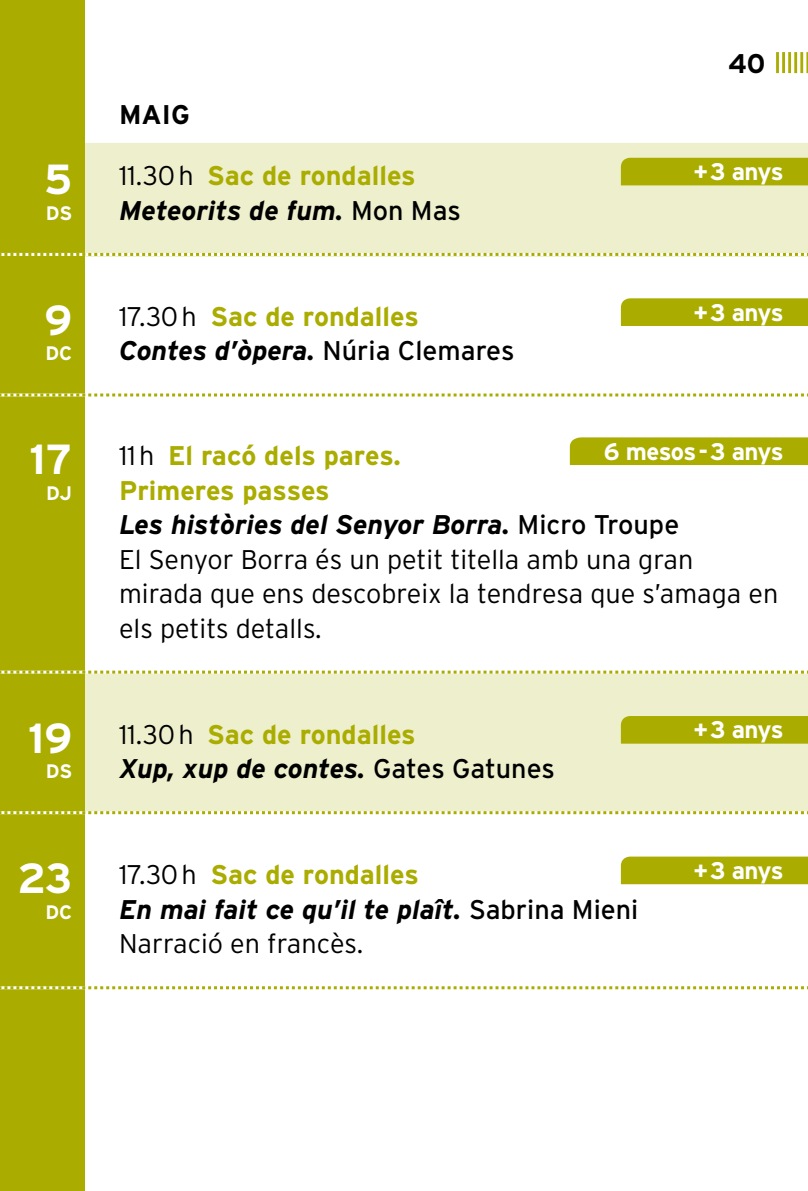
<style>
.page{position:relative;width:808px;height:1191px;background:#fff}
.page>*{position:absolute;margin:0;border:0;box-sizing:border-box;transform-origin:0 0}
.t1{font:300 27px/34.5px "Interstate";color:#000}
.t2{font:italic 700 27px/34.5px "Interstate";color:#000}
.t3{font:700 27px "Interstate";color:#aaad00}
.t4{font:700 27px "Interstate";color:#000}
.t5{font:700 24px "Interstate";letter-spacing:-.04em;color:#fff}
.t6{font:700 19.5px "Interstate";letter-spacing:-.01em;color:#fff}
.s1{font-size:42px;color:#fff}
.s2{font-weight:300;color:#000}
.s3{font-weight:400;font-style:normal}
.s4{font-weight:700;color:#aaad00}
.s5{font-weight:700;font-style:italic}
.s6{font-weight:400}
.s7{font-weight:300;font-style:normal}
</style>
<div class="page">
<svg style="left:776px;top:52px;width:32px;height:21px"></svg>
<div style="left:0;top:0;width:85px;height:1191px;background:#aaad00"></div>
<div style="left:85px;top:143px;width:723px;height:114px;background:#eeefcc"></div>
<div style="left:85px;top:671px;width:723px;height:141px;background:#eeefcc"></div>
<div style="left:621px;top:158px;width:187px;height:27px;background:#aaad00"></div>
<svg style="left:0;top:253px;width:808px;height:3px;background:#d4d680"></svg>
<div style="left:621px;top:298px;width:187px;height:28px;background:#aaad00"></div>
<svg style="left:0;top:393px;width:808px;height:3px"></svg>
<div style="left:570px;top:437px;width:238px;height:28px;background:#aaad00"></div>
<svg style="left:0;top:670px;width:808px;height:3px"></svg>
<div style="left:621px;top:716px;width:187px;height:27px;background:#aaad00"></div>
<svg style="left:0;top:811px;width:808px;height:3px"></svg>
<div style="left:621px;top:856px;width:187px;height:28px;background:#aaad00"></div>
<svg style="left:0;top:986px;width:808px;height:3px"></svg>
<p class="t4" style="left:119px;top:99px;width:72px">MAIG</p>
<p class="t4" style="left:728px;top:48px;width:39px">40</p>
<p class="t3" style="left:44px;top:161px;width:373px"><span class="s1">5</span> <span class="s2">11.30h</span> Sac de rondalles</p>
<p class="t5" style="left:693px;top:158px;width:92px">+3 anys</p>
<p class="t6" style="left:46px;top:202px;width:28px">DS</p>
<p class="t2" style="left:119px;top:193px;width:343px">Meteorits de fum. <span class="s3">Mon Mas</span></p>
<p class="t3" style="left:44px;top:301px;width:376px"><span class="s1">9</span> <span class="s2">17.30h</span> Sac de rondalles</p>
<p class="t5" style="left:693px;top:299px;width:92px">+3 anys</p>
<p class="t6" style="left:45px;top:343px;width:28px">DC</p>
<p class="t2" style="left:119px;top:333px;width:397px">Contes d’òpera. <span class="s3">Núria Clemares</span></p>
<p class="t3" style="left:30px;top:440px;width:373px"><span class="s1">17</span> <span class="s2">11h</span> El racó dels pares.</p>
<p class="t5" style="left:604px;top:438px;width:181px">6 mesos-3 anys</p>
<p class="t6" style="left:46px;top:482px;width:28px">DJ</p>
<p class="t1" style="left:119px;top:472px;width:661px"><span class="s4">Primeres passes<br></span><span class="s5">Les històries del Senyor Borra.</span> <span class="s6">Micro Troupe<br></span>El Senyor Borra és un petit titella amb una gran mirada que ens descobreix la tendresa que s’amaga en els petits detalls.</p>
<p class="t3" style="left:28px;top:719px;width:389px"><span class="s1">19</span> <span class="s2">11.30h</span> Sac de rondalles</p>
<p class="t5" style="left:693px;top:716px;width:92px">+3 anys</p>
<p class="t6" style="left:46px;top:760px;width:28px">DS</p>
<p class="t2" style="left:119px;top:751px;width:437px">Xup, xup de contes. <span class="s3">Gates Gatunes</span></p>
<p class="t3" style="left:18px;top:859px;width:403px"><span class="s1">23</span> <span class="s2">17.30h</span> Sac de rondalles</p>
<p class="t5" style="left:693px;top:857px;width:92px">+3 anys</p>
<p class="t6" style="left:45px;top:901px;width:28px">DC</p>
<p class="t2" style="left:119px;top:891px;width:521px">En mai fait ce qu’il te plaît. <span class="s3">Sabrina Mieni<br></span><span class="s7">Narració en francès.</span></p>
</div>
